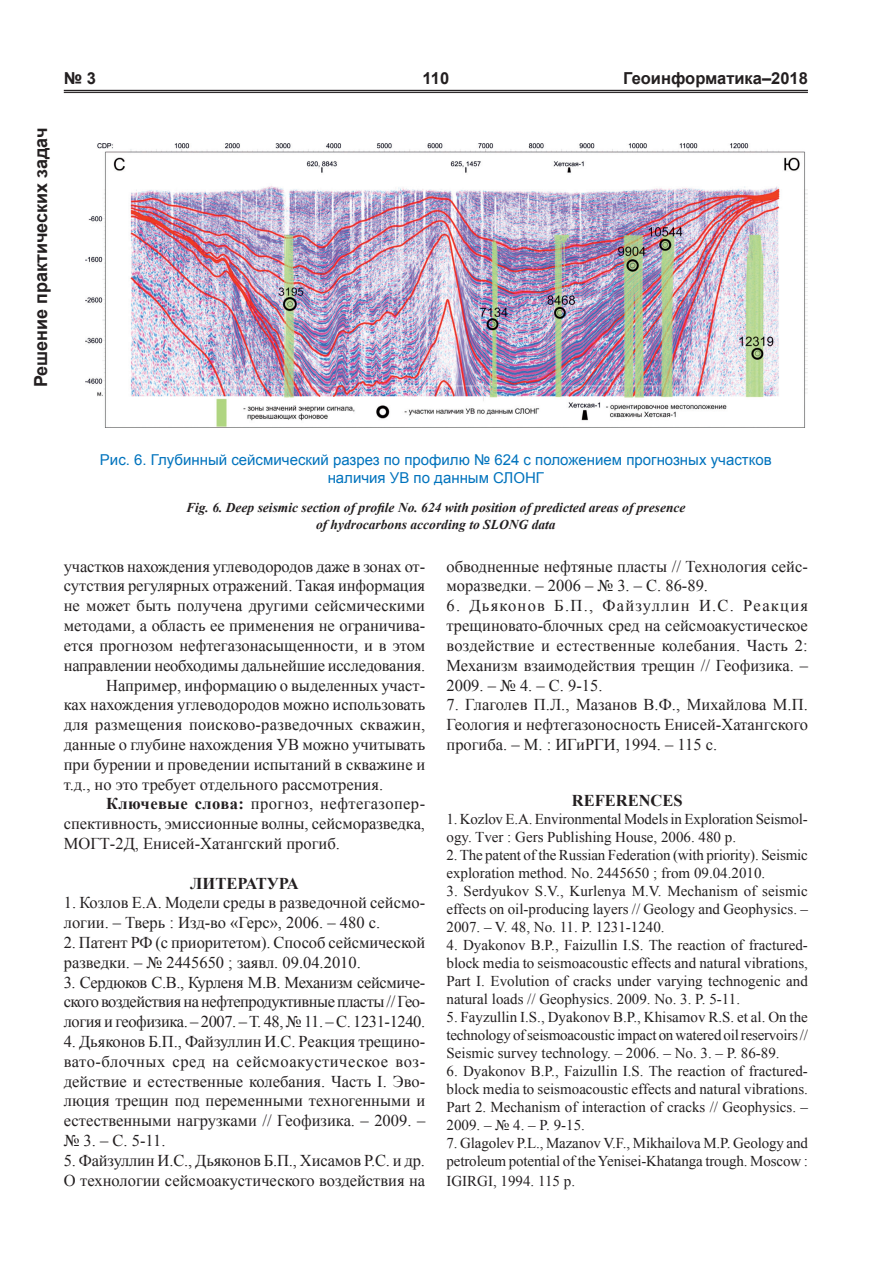
<style>
.page{position:relative;width:893px;height:1263px;background:#fff}
.page>*{position:absolute;margin:0;border:0;box-sizing:border-box;transform-origin:0 0}
.t1{font:700 18px "Arial";color:#231f20}
.t2{font:16.5px/19.8px "Times New Roman";color:#231f20}
.t3{font:16.5px "Times New Roman";letter-spacing:.025em;color:#231f20}
.t4{font:700 16.5px "Arial";color:#231f20}
.t5{font:700 16.5px "Times New Roman";color:#231f20}
.t6{font:15px/18px "Times New Roman";color:#231f20;text-align:justify}
.t7{font:15px/18px "Arial";color:#0073bd;text-align:center}
.t8{font:italic 700 13.5px/16.2px "Times New Roman";color:#231f20;text-align:center}
.s1{font-weight:700}
</style>
<div class="page">
<hr style="left:64px;top:90px;width:744px;height:1px;background:#231f20">
<hr style="left:64px;top:92px;width:744px;height:1px;background:#231f20">
<img style="left:85px;top:143px;width:723px;height:284px">
<p class="t4" style="left:64px;top:68px;width:34px">№ 3</p>
<p class="t4" style="left:423px;top:68px;width:28px">110</p>
<p class="t4" style="left:623px;top:68px;width:186px">Геоинформатика–2018</p>
<p class="t1" style="left:29px;top:387px;width:261px;rotate:-90deg">Решение практических задач</p>
<p class="t7" style="left:100px;top:450px;width:673px">Рис. 6. Глубинный сейсмический разрез по профилю № 624 с положением прогнозных участков наличия УВ по данным СЛОНГ</p>
<p class="t8" style="left:186px;top:499px;width:501px">Fig. 6. Deep seismic section of profile No. 624 with position of predicted areas of presence of hydrocarbons according to SLONG data</p>
<p class="t2" style="left:64px;top:556px;width:363px">участков нахождения углеводородов даже в зонах от-</p>
<p class="t2" style="left:64px;top:576px;width:363px">сутствия регулярных отражений. Такая информация</p>
<p class="t2" style="left:64px;top:596px;width:363px">не может быть получена другими сейсмическими</p>
<p class="t2" style="left:64px;top:615px;width:363px">методами, а область ее применения не ограничива-</p>
<p class="t2" style="left:64px;top:635px;width:363px">ется прогнозом нефтегазонасыщенности, и в этом</p>
<p class="t2" style="left:64px;top:655px;width:363px">направлении необходимы дальнейшие исследования.</p>
<p class="t2" style="left:106px;top:675px;width:320px">Например, информацию о выделенных участ-</p>
<p class="t2" style="left:64px;top:695px;width:363px">ках нахождения углеводородов можно использовать</p>
<p class="t2" style="left:64px;top:714px;width:363px">для размещения поисково-разведочных скважин,</p>
<p class="t2" style="left:64px;top:734px;width:363px">данные о глубине нахождения УВ можно учитывать</p>
<p class="t2" style="left:64px;top:754px;width:363px">при бурении и проведении испытаний в скважине и</p>
<p class="t2" style="left:64px;top:774px;width:321px">т.д., но это требует отдельного рассмотрения.</p>
<p class="t3" style="left:106px;top:793px;width:320px"><span class="s1">КЛЮЧЕВЫЕ СЛОВА:</span> прогноз, нефтегазопер-</p>
<p class="t2" style="left:64px;top:813px;width:363px">спективность, эмиссионные волны, сейсморазведка,</p>
<p class="t2" style="left:64px;top:833px;width:278px">МОГТ-2Д, Енисей-Хатангский прогиб.</p>
<p class="t5" style="left:190px;top:871px;width:24px">ЛИТЕРАТУРА</p>
<p class="t2" style="left:64px;top:893px;width:363px">1. Козлов Е.А. Модели среды в разведочной сейсмо&shy;логии. – Тверь : Изд-во «Герс», 2006. – 480 с.</p>
<p class="t2" style="left:64px;top:932px;width:363px">2. Патент РФ (с приоритетом). Cпособ сейсмической разведки. – № 2445650 ; заявл. 09.04.2010.</p>
<p class="t2" style="left:64px;top:972px;width:363px;text-align:justify">3. Сердюков С.В., Курленя М.В. Механизм сейсмиче&shy;ского воздействия на нефтепродуктивные пласты // Гео&shy;логия и геофизика. – 2007. – Т. 48, № 11. – С. 1231-1240.</p>
<p class="t2" style="left:64px;top:1031px;width:363px;text-align:justify">4. Дьяконов Б.П., Файзуллин И.С. Реакция трещино&shy;вато-блочных сред на сейсмоакустическое воз&shy;действие и естественные колебания. Часть I. Эво&shy;люция трещин под переменными техногенными и естественными нагрузками // Геофизика. – 2009. – № 3. – С. 5-11.</p>
<p class="t2" style="left:64px;top:1150px;width:363px">5. Файзуллин И.С., Дьяконов Б.П., Хисамов Р.С. и др.<br>О технологии сейсмоакустического воздействия на</p>
<p class="t2" style="left:446px;top:556px;width:363px">обводненные нефтяные пласты // Технология сейс&shy;моразведки. – 2006 – № 3. – С. 86-89.</p>
<p class="t2" style="left:446px;top:596px;width:363px;text-align:justify">6. Дьяконов Б.П., Файзуллин И.С. Реакция трещиновато-блочных сред на сейсмоакустическое воздействие и естественные колебания. Часть 2:<br>Механизм взаимодействия трещин // Геофизика. – 2009. – № 4. – С. 9-15.</p>
<p class="t2" style="left:446px;top:695px;width:363px;text-align:justify">7. Глаголев П.Л., Мазанов В.Ф., Михайлова М.П.<br>Геология и нефтегазоносность Енисей-Хатангского прогиба. – М. : ИГиРГИ, 1994. – 115 с.</p>
<p class="t5" style="left:572px;top:789px;width:46px">REFEREN</p>
<p class="t5" style="left:651px;top:789px;width:34px">CES</p>
<p class="t6" style="left:446px;top:809px;width:363px">1. Kozlov E.A. Environmental Models in Exploration Seismol&shy;ogy. Tver : Gers Publishing House, 2006. 480 p.</p>
<p class="t6" style="left:446px;top:845px;width:363px">2. The patent of the Russian Federation (with priority). Seismic exploration method. No. 2445650 ; from 09.04.2010.</p>
<p class="t6" style="left:446px;top:881px;width:363px">3. Serdyukov S.V., Kurlenya M.V. Mechanism of seismic effects on oil-producing layers // Geology and Geophysics. – 2007. – V. 48, No. 11. P. 1231-1240.</p>
<p class="t6" style="left:446px;top:935px;width:363px">4. Dyakonov B.P., Faizullin I.S. The reaction of fractured&shy;block media to seismoacoustic effects and natural vibrations, Part I. Evolution of cracks under varying technogenic and natural loads // Geophysics. 2009. No. 3. P. 5-11.</p>
<p class="t6" style="left:446px;top:1007px;width:363px">5. Fayzullin I.S., Dyakonov B.P., Khisamov R.S. et al. On the technology of seismoacoustic impact on watered oil reservoirs // Seismic survey technology. – 2006. – No. 3. – P. 86-89.</p>
<p class="t6" style="left:446px;top:1061px;width:363px">6. Dyakonov B.P., Faizullin I.S. The reaction of fractured&shy;block media to seismoacoustic effects and natural vibrations.<br>Part 2. Mechanism of interaction of cracks // Geophysics. – 2009. – № 4. – P. 9-15.</p>
<p class="t6" style="left:446px;top:1133px;width:363px">7. Glagolev P.L., Mazanov V.F., Mikhailova M.P. Geology and petroleum potential of the Yenisei-Khatanga trough. Moscow :</p>
<p class="t6" style="left:446px;top:1171px;width:130px">IGIRGI, 1994. 115 p.</p>
</div>
